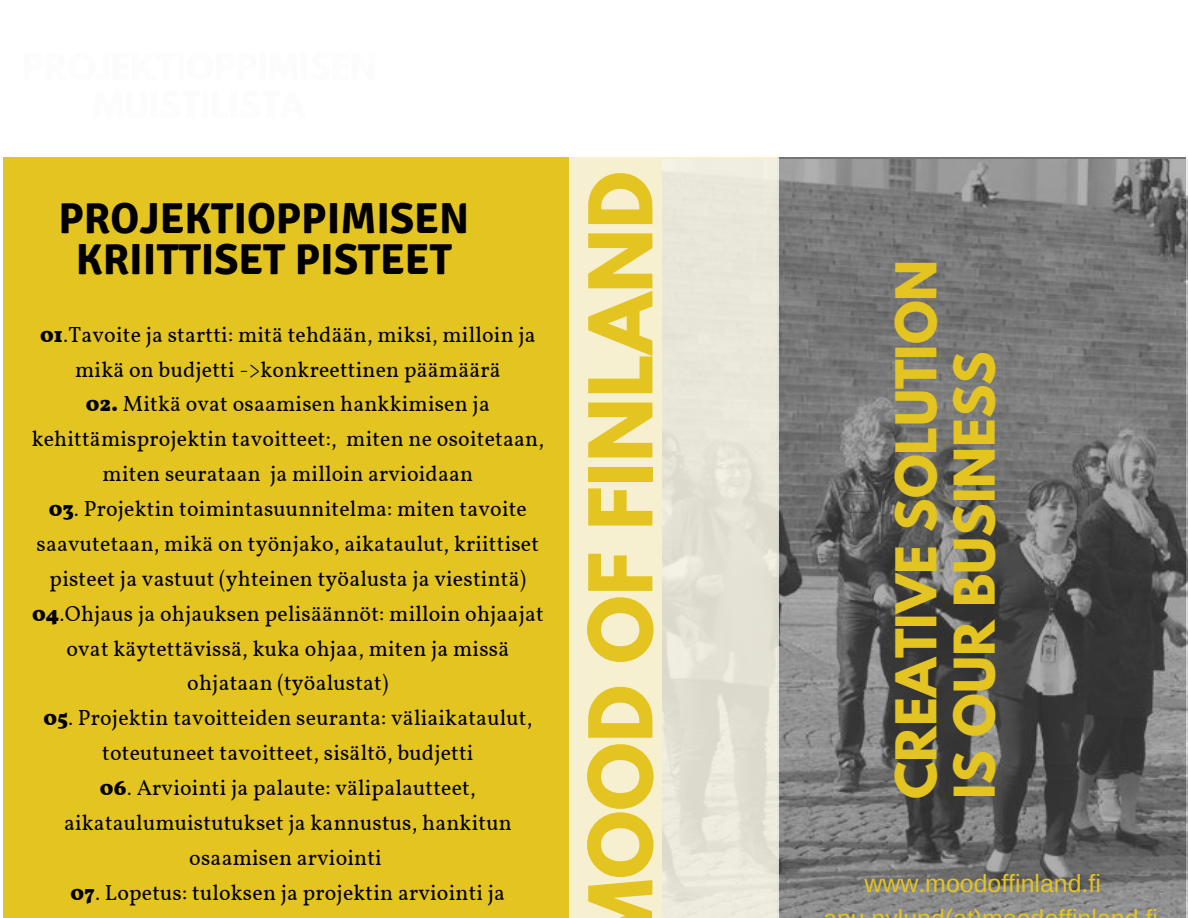
<style>
.page{position:relative;width:1188px;height:918px;background:#fff}
.page>*{position:absolute;margin:0;border:0;box-sizing:border-box;transform-origin:0 0}
.t1{font:700 77.85px "League Spartan";color:#e4c421}
.t2{font:700 49.8px/58.5px "League Spartan";color:#e4c421}
.t3{font:700 43.2px/40.5px "Signika";color:#000;text-align:center}
.t4{font:24.9px/34.8px "Arimo";color:#e4c421}
.t5{font:21.75px/34.8px "Vollkorn";letter-spacing:.01em;color:#000;text-align:center}
.s1{font-weight:700}
</style>
<div class="page">
<div style="left:3px;top:158px;width:1182px;height:760px;background:#e4c421"></div>
<img style="left:778px;top:160px;width:410px;height:758px">
<svg style="left:569px;top:158px;width:209px;height:760px;background:#eee9d4"></svg>
<h3 class="t3" style="left:58px;top:199px;width:412px">PROJEKTIOPPIMISEN<br>KRIITTISET PISTEET</h3>
<p class="t5" style="left:40px;top:317px;width:497px"><span class="s1">01</span>.Tavoite ja startti: mitä tehdään, miksi, milloin ja mikä on budjetti -&gt;konkreettinen päämäärä</p>
<p class="t5" style="left:32px;top:386px;width:514px"><span class="s1">02.</span> Mitkä ovat osaamisen hankkimisen ja kehittämisprojektin tavoitteet:, miten ne osoitetaan, miten seurataan ja milloin arvioidaan</p>
<p class="t5" style="left:32px;top:491px;width:513px"><span class="s1">03</span>. Projektin toimintasuunnitelma: miten tavoite saavutetaan, mikä on työnjako, aikataulut, kriittiset pisteet ja vastuut (yhteinen työalusta ja viestintä)<br><span class="s1">04</span>.Ohjaus ja ohjauksen pelisäännöt: milloin ohjaajat ovat käytettävissä, kuka ohjaa, miten ja missä ohjataan (työalustat)</p>
<p class="t5" style="left:43px;top:700px;width:490px"><span class="s1">05</span>. Projektin tavoitteiden seuranta: väliaikataulut, toteutuneet tavoitteet, sisältö, budjetti</p>
<p class="t5" style="left:64px;top:770px;width:449px"><span class="s1">06</span>. Arviointi ja palaute: välipalautteet, aikataulumuistutukset ja kannustus, hankitun osaamisen arviointi</p>
<p class="t5" style="left:71px;top:875px;width:436px"><span class="s1">07</span>. Lopetus: tuloksen ja projektin arviointi ja</p>
<h1 class="t1" style="left:582px;top:952px;width:783px;rotate:-90deg">MOOD OF FINLAND</h1>
<h2 class="t2" style="left:893px;top:799px;width:541px;rotate:-90deg">CREATIVE SOLUTION<br>IS OUR BUSINESS</h2>
<p class="t4" style="left:898px;top:866px;width:204px;text-indent:-33px">www.moodoffinland.fi l d</p>
<p class="t4" style="left:1031px;top:901px;width:129px">d ffi l dfi</p>
</div>
